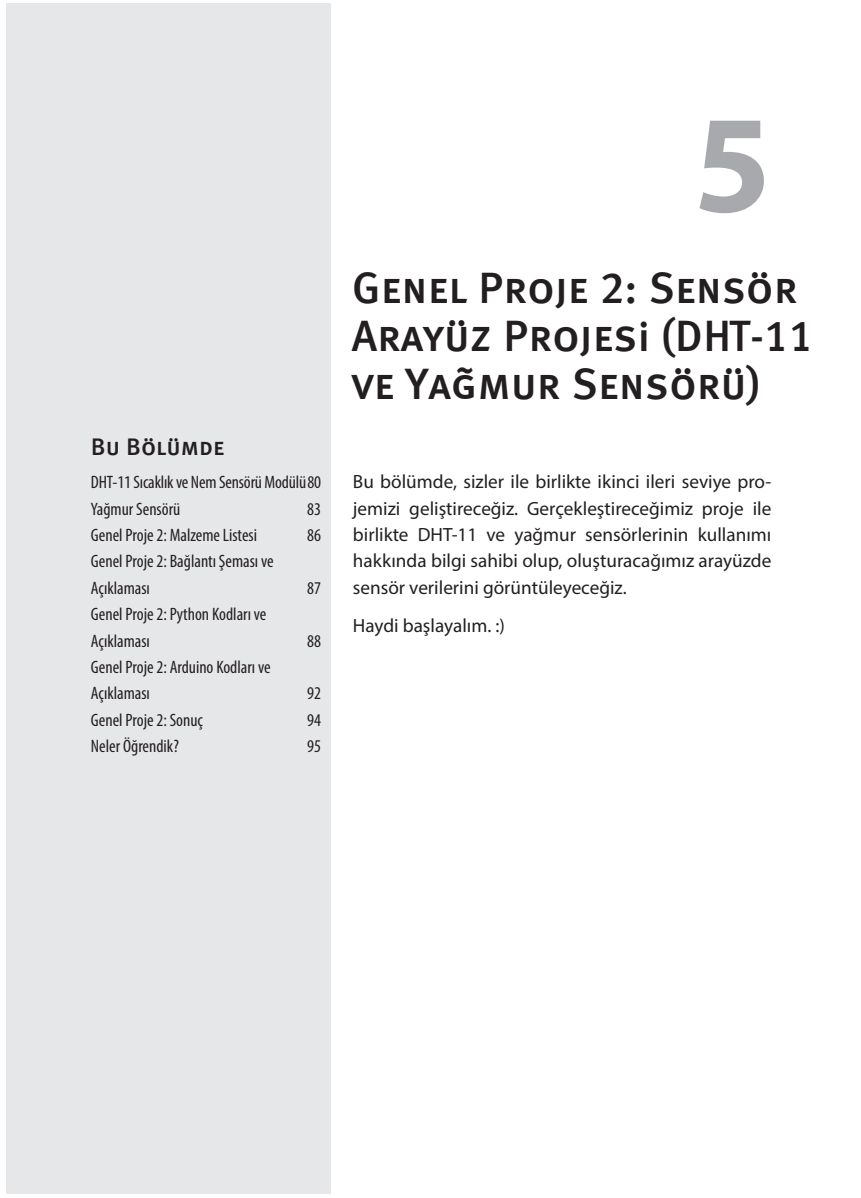
<style>
.page{position:relative;width:861px;height:1198px;background:#fff}
.page>*{position:absolute;margin:0;border:0;box-sizing:border-box;transform-origin:0 0}
.t1{font:700 140px "Myriad Pro";color:#a8a9ad}
.t2{font:44px/48px "Meta Medium LF Caps";color:#231f20}
.t3{font:24px "Meta Medium LF Caps";color:#231f20}
.t4{font:19.2px/26.4px "Myriad Pro";color:#231f20;text-align:justify}
.t5{font:condensed 18px/26.4px "Myriad Pro";color:#231f20}
</style>
<div class="page">
<div style="left:6px;top:3px;width:325px;height:1191px;background:#e6e7e9"></div>
<p class="t3" style="left:91px;top:435px;width:135px">Bu Bölümde</p>
<p class="t5" style="left:91px;top:469px;width:232px">DHT-11 Sıcaklık ve Nem Sensörü Modülü80<br>Yağmur Sensörü</p>
<p class="t5" style="left:307px;top:495px;width:15px">83</p>
<p class="t5" style="left:91px;top:522px;width:168px">Genel Proje 2: Malzeme Listesi</p>
<p class="t5" style="left:307px;top:522px;width:15px">86</p>
<p class="t5" style="left:91px;top:548px;width:184px">Genel Proje 2: Bağlantı Şeması ve<br>Açıklaması</p>
<p class="t5" style="left:307px;top:574px;width:15px">87</p>
<p class="t5" style="left:91px;top:601px;width:177px">Genel Proje 2: Python Kodları ve<br>Açıklaması</p>
<p class="t5" style="left:91px;top:654px;width:181px">Genel Proje 2: Arduino Kodları ve<br>Açıklaması</p>
<p class="t5" style="left:307px;top:627px;width:15px">88</p>
<p class="t5" style="left:307px;top:680px;width:15px">92</p>
<p class="t5" style="left:91px;top:706px;width:114px">Genel Proje 2: Sonuç</p>
<p class="t5" style="left:307px;top:706px;width:15px">94</p>
<p class="t5" style="left:91px;top:733px;width:89px">Neler Öğrendik?</p>
<p class="t5" style="left:307px;top:733px;width:15px">95</p>
<h1 class="t1" style="left:694px;top:73px;width:79px">5</h1>
<h2 class="t2" style="left:352px;top:265px;width:463px">Genel Proje 2: Sensör<br>Arayüz Projesi (DHT-11 ve Yağmur Sensörü)</h2>
<p class="t4" style="left:353px;top:468px;width:420px">Bu bölümde, sizler ile birlikte ikinci ileri seviye pro&shy;jemizi geliştireceğiz. Gerçekleştireceğimiz proje ile birlikte DHT-11 ve yağmur sensörlerinin kullanımı hakkında bilgi sahibi olup, oluşturacağımız arayüzde sensör verilerini görüntüleyeceğiz.</p>
<p class="t4" style="left:353px;top:612px;width:154px">Haydi başlayalım. :)</p>
</div>
